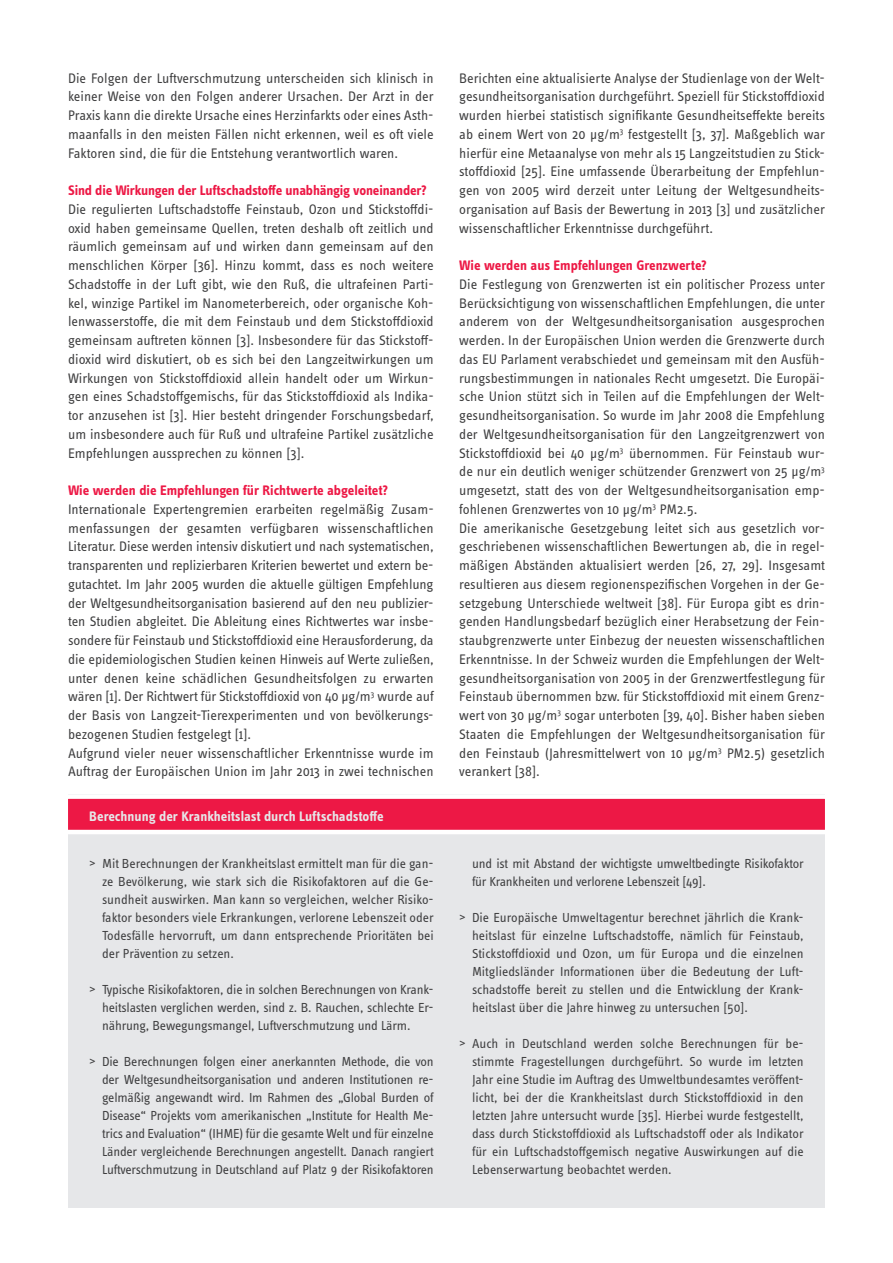
<style>
.page{position:relative;width:893px;height:1263px;background:#fff}
.page>*{position:absolute;margin:0;border:0;box-sizing:border-box;transform-origin:0 0}
.t1{font:14.25px/18.8px "Info OT Text";color:#3e3e3f;text-align:justify}
.t2{font:700 14.25px "Info OT Text";letter-spacing:-.01em;color:#ed1845}
.t3{font:700 14.25px "Info OT Text";color:#e6e7e9}
.t4{font:13.5px/18px "Info OT Text";letter-spacing:-.015em;color:#3e3e3f;text-align:justify}
</style>
<div class="page">
<div style="left:68px;top:794px;width:757px;height:414px;background:#e6e7e9"></div>
<svg style="left:68px;top:794px;width:757px;height:40px;background:#f04c6f"></svg>
<p class="t1" style="left:68px;top:68px;width:367px">Die Folgen der Luftverschmutzung unterscheiden sich klinisch in keiner Weise von den Folgen anderer Ursachen. Der Arzt in der Praxis kann die direkte Ursache eines Herzinfarkts oder eines Asth&shy;maanfalls in den meisten Fällen nicht erkennen, weil es oft viele Faktoren sind, die für die Entstehung verantwortlich waren.</p>
<p class="t2" style="left:68px;top:182px;width:360px">Sind die Wirkungen der Luftschadstoffe unabhängig voneinander?</p>
<p class="t1" style="left:68px;top:199px;width:367px">Die regulierten Luftschadstoffe Feinstaub, Ozon und Stickstoffdi&shy;oxid haben gemeinsame Quellen, treten deshalb oft zeitlich und räumlich gemeinsam auf und wirken dann gemeinsam auf den menschlichen Körper [36]. Hinzu kommt, dass es noch weitere Schadstoffe in der Luft gibt, wie den Ruß, die ultrafeinen Parti&shy;kel, winzige Partikel im Nanometerbereich, oder organische Koh&shy;lenwasserstoffe, die mit dem Feinstaub und dem Stickstoffdioxid gemeinsam auftreten können [3]. Insbesondere für das Stickstoff&shy;dioxid wird diskutiert, ob es sich bei den Langzeitwirkungen um Wirkungen von Stickstoffdioxid allein handelt oder um Wirkun&shy;gen eines Schadstoffgemischs, für das Stickstoffdioxid als Indika&shy;tor anzusehen ist [3]. Hier besteht dringender Forschungsbedarf, um insbesondere auch für Ruß und ultrafeine Partikel zusätzliche Empfehlungen aussprechen zu können [3].</p>
<p class="t2" style="left:68px;top:482px;width:322px">Wie werden die Empfehlungen für Richtwerte abgeleitet?</p>
<p class="t1" style="left:68px;top:499px;width:367px;text-align:left">Internationale Expertengremien erarbeiten regelmäßig Zusam&shy;menfassungen der gesamten verfügbaren wissenschaftlichen Literatur. Diese werden intensiv diskutiert und nach systematischen, transparenten und replizierbaren Kriterien bewertet und extern be&shy;gutachtet. Im Jahr 2005 wurden die aktuelle gültigen Empfehlung der Weltgesundheitsorganisation basierend auf den neu publizier&shy;ten Studien abgleitet. Die Ableitung eines Richtwertes war insbe&shy;sondere für Feinstaub und Stickstoffdioxid eine Herausforderung, da die epidemiologischen Studien keinen Hinweis auf Werte zuließen, unter denen keine schädlichen Gesundheitsfolgen zu erwarten wären [1]. Der Richtwert für Stickstoffdioxid von 40 µg/m<sup>3</sup> wurde auf der Basis von Langzeit-Tierexperimenten und von bevölkerungs&shy;bezogenen Studien festgelegt [1].<br>Aufgrund vieler neuer wissenschaftlicher Erkenntnisse wurde im Auftrag der Europäischen Union im Jahr 2013 in zwei technischen</p>
<p class="t3" style="left:89px;top:807px;width:296px">Berechnung der Krankheitslast durch Luftschadstoffe</p>
<p class="t4" style="left:102px;top:855px;width:333px;text-indent:-13px">&gt; Mit Berechnungen der Krankheitslast ermittelt man für die gan&shy;ze Bevölkerung, wie stark sich die Risikofaktoren auf die Ge&shy;sundheit auswirken. Man kann so vergleichen, welcher Risiko&shy;faktor besonders viele Erkrankungen, verlorene Lebenszeit oder Todesfälle hervorruft, um dann entsprechende Prioritäten bei der Prävention zu setzen.</p>
<p class="t4" style="left:102px;top:981px;width:333px;text-indent:-13px">&gt; Typische Risikofaktoren, die in solchen Berechnungen von Krank&shy;heitslasten verglichen werden, sind z. B. Rauchen, schlechte Er&shy;nährung, Bewegungsmangel, Luftverschmutzung und Lärm.</p>
<p class="t4" style="left:102px;top:1053px;width:333px;text-indent:-13px">&gt; Die Berechnungen folgen einer anerkannten Methode, die von der Weltgesundheitsorganisation und anderen Institutionen re&shy;gelmäßig angewandt wird. Im Rahmen des „Global Burden of Disease“ Projekts vom amerikanischen „Institute for Health Me&shy;trics and Evaluation“ (IHME) für die gesamte Welt und für einzelne Länder vergleichende Berechnungen angestellt. Danach rangiert Luftverschmutzung in Deutschland auf Platz 9 der Risikofaktoren</p>
<p class="t1" style="left:459px;top:68px;width:367px">Berichten eine aktualisierte Analyse der Studienlage von der Welt&shy;gesundheitsorganisation durchgeführt. Speziell für Stickstoffdioxid wurden hierbei statistisch signifikante Gesundheitseffekte bereits ab einem Wert von 20 µg/m<sup>3</sup> festgestellt [3, 37]. Maßgeblich war hierfür eine Metaanalyse von mehr als 15 Langzeitstudien zu Stick&shy;stoffdioxid [25]. Eine umfassende Überarbeitung der Empfehlun&shy;gen von 2005 wird derzeit unter Leitung der Weltgesundheits&shy;organisation auf Basis der Bewertung in 2013 [3] und zusätzlicher wissenschaftlicher Erkenntnisse durchgeführt.</p>
<p class="t2" style="left:459px;top:257px;width:249px">Wie werden aus Empfehlungen Grenzwerte?</p>
<p class="t1" style="left:459px;top:274px;width:367px;text-align:left">Die Festlegung von Grenzwerten ist ein politischer Prozess unter Berücksichtigung von wissenschaftlichen Empfehlungen, die unter anderem von der Weltgesundheitsorganisation ausgesprochen werden. In der Europäischen Union werden die Grenzwerte durch das EU Parlament verabschiedet und gemeinsam mit den Ausfüh&shy;rungsbestimmungen in nationales Recht umgesetzt. Die Europäi&shy;sche Union stützt sich in Teilen auf die Empfehlungen der Welt&shy;gesundheitsorganisation. So wurde im Jahr 2008 die Empfehlung der Weltgesundheitsorganisation für den Langzeitgrenzwert von Stickstoffdioxid bei 40 µg/m<sup>3</sup> übernommen. Für Feinstaub wur&shy;de nur ein deutlich weniger schützender Grenzwert von 25 µg/m<sup>3 </sup>umgesetzt, statt des von der Weltgesundheitsorganisation emp&shy;fohlenen Grenzwertes von 10 µg/m<sup>3</sup> PM2.5.<br>Die amerikanische Gesetzgebung leitet sich aus gesetzlich vor&shy;geschriebenen wissenschaftlichen Bewertungen ab, die in regel&shy;mäßigen Abständen aktualisiert werden [26, 27, 29]. Insgesamt resultieren aus diesem regionenspezifischen Vorgehen in der Ge&shy;setzgebung Unterschiede weltweit [38]. Für Europa gibt es drin&shy;genden Handlungsbedarf bezüglich einer Herabsetzung der Fein&shy;staubgrenzwerte unter Einbezug der neuesten wissenschaftlichen Erkenntnisse. In der Schweiz wurden die Empfehlungen der Welt&shy;gesundheitsorganisation von 2005 in der Grenzwertfestlegung für Feinstaub übernommen bzw. für Stickstoffdioxid mit einem Grenz&shy;wert von 30 µg/m<sup>3</sup> sogar unterboten [39, 40]. Bisher haben sieben Staaten die Empfehlungen der Weltgesundheitsorganisation für den Feinstaub (Jahresmittelwert von 10 µg/m<sup>3</sup> PM2.5) gesetzlich verankert [38].</p>
<p class="t4" style="left:472px;top:855px;width:333px">und ist mit Abstand der wichtigste umweltbedingte Risikofaktor für Krankheiten und verlorene Lebenszeit [49].</p>
<p class="t4" style="left:472px;top:909px;width:333px;text-indent:-13px">&gt; Die Europäische Umweltagentur berechnet jährlich die Krank&shy;heitslast für einzelne Luftschadstoffe, nämlich für Feinstaub, Stickstoffdioxid und Ozon, um für Europa und die einzelnen Mitgliedsländer Informationen über die Bedeutung der Luft&shy;schadstoffe bereit zu stellen und die Entwicklung der Krank&shy;heitslast über die Jahre hinweg zu untersuchen [50].</p>
<p class="t4" style="left:472px;top:1034px;width:333px;text-indent:-13px">&gt; Auch in Deutschland werden solche Berechnungen für be&shy;stimmte Fragestellungen durchgeführt. So wurde im letzten Jahr eine Studie im Auftrag des Umweltbundesamtes veröffent&shy;licht, bei der die Krankheitslast durch Stickstoffdioxid in den letzten Jahre untersucht wurde [35]. Hierbei wurde festgestellt, dass durch Stickstoffdioxid als Luftschadstoff oder als Indikator für ein Luftschadstoffgemisch negative Auswirkungen auf die Lebenserwartung beobachtet werden.</p>
</div>
